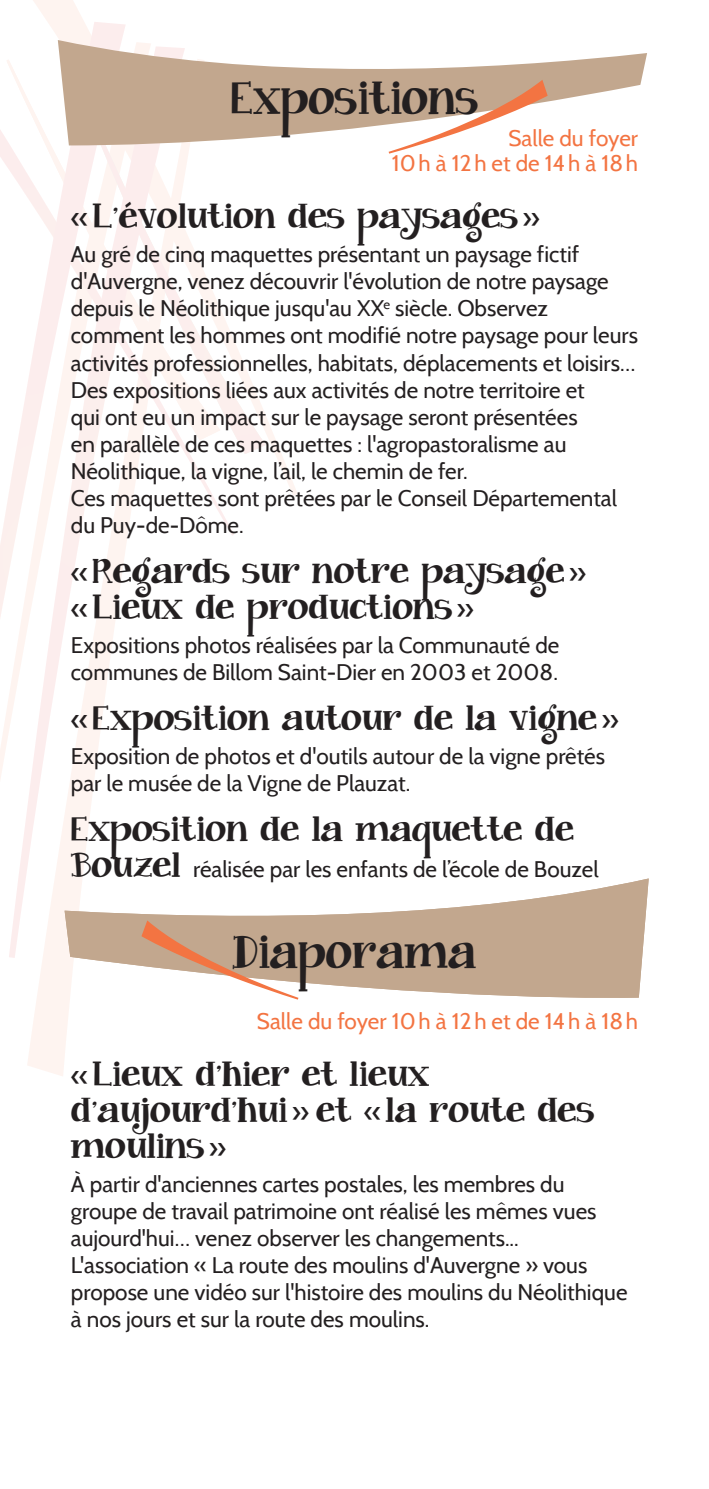
<style>
.page{position:relative;width:709px;height:1489px;background:#fff}
.page>*{position:absolute;margin:0;border:0;box-sizing:border-box;transform-origin:0 0}
.t1{font:40px "Janda Curlygirl Chunky";color:#231f20}
.t2{font:30px/36px "Janda Curlygirl Chunky";color:#231f20;scale:1.05 1}
.t3{font:22.5px/27px "Cabin";color:#231f20}
.t4{font:22.5px "Cabin";color:#f37442}
.s1{font-family:"Cabin"}
.s2{font-family:"Janda Curlygirl Chunky";font-size:30px}
</style>
<div class="page">
<svg style="left:27px;top:994px;width:43px;height:82px;fill:#fef4f0"></svg>
<svg style="left:33px;top:0;width:264px;height:496px"></svg>
<svg style="left:234px;top:145px;width:32px;height:309px"></svg>
<svg style="left:185px;top:145px;width:49px;height:391px"></svg>
<svg style="left:185px;top:145px;width:35px;height:295px"></svg>
<svg style="left:126px;top:145px;width:59px;height:397px"></svg>
<svg style="left:0;top:22px;width:126px;height:955px"></svg>
<svg style="left:58px;top:40px;width:589px;height:105px;fill:#c2a78e"></svg>
<svg style="left:65px;top:878px;width:583px;height:120px;fill:#c2a78e"></svg>
<svg style="left:388px;top:80px;width:159px;height:74px"></svg>
<svg style="left:141px;top:920px;width:157px;height:79px"></svg>
<p class="t1" style="left:231px;top:77px;width:249px">Expositions</p>
<p class="t4" style="left:508px;top:124px;width:131px">Salle du foyer</p>
<p class="t4" style="left:392px;top:149px;width:248px">10h à 12h et de 14h à 18h</p>
<p class="t2" style="left:71px;top:200px;width:448px"><span class="s1">«</span>L’évolution des paysages<span class="s1">»</span></p>
<p class="t3" style="left:71px;top:241px;width:568px">Au gré de cinq maquettes présentant un paysage fictif d'Auvergne, venez découvrir l'évolution de notre paysage depuis le Néolithique jusqu'au XX<sup>e</sup> siècle. Observez comment les hommes ont modifié notre paysage pour leurs activités professionnelles, habitats, déplacements et loisirs…</p>
<p class="t3" style="left:71px;top:376px;width:515px">Des expositions liées aux activités de notre territoire et qui ont eu un impact sur le paysage seront présentées en parallèle de ces maquettes : l'agropastoralisme au Néolithique, la vigne, l’ail, le chemin de fer.</p>
<p class="t3" style="left:71px;top:484px;width:547px">Ces maquettes sont prêtées par le Conseil Départemental du Puy-de-Dôme.</p>
<p class="t2" style="left:71px;top:554px;width:492px"><span class="s1">«</span>Regards sur notre paysage<span class="s1">»</span></p>
<p class="t2" style="left:71px;top:590px;width:385px"><span class="s1">«</span>Lieux de productions<span class="s1">»</span></p>
<p class="t3" style="left:71px;top:631px;width:490px">Expositions photos réalisées par la Communauté de communes de Billom Saint-Dier en 2003 et 2008.</p>
<p class="t2" style="left:71px;top:701px;width:523px"><span class="s1">«</span>Exposition autour de la vigne<span class="s1">»</span></p>
<p class="t3" style="left:71px;top:742px;width:535px">Exposition de photos et d'outils autour de la vigne prêtés par le musée de la Vigne de Plauzat.</p>
<p class="t2" style="left:71px;top:813px;width:480px">Exposition de la maquette de</p>
<p class="t3" style="left:71px;top:855px;width:529px"><span class="s2">Bouzel</span> réalisée par les enfants de l’école de Bouzel</p>
<p class="t1" style="left:232px;top:930px;width:245px">Diaporama</p>
<p class="t4" style="left:257px;top:1006px;width:382px">Salle du foyer 10h à 12h et de 14h à 18h</p>
<p class="t2" style="left:71px;top:1057px;width:500px"><span class="s1">«</span>Lieux d'hier et lieux d'aujourd'hui<span class="s1">»</span> et <span class="s1">«</span>la route des moulins<span class="s1">»</span></p>
<p class="t3" style="left:71px;top:1170px;width:527px">À partir d'anciennes cartes postales, les membres du groupe de travail patrimoine ont réalisé les mêmes vues aujourd'hui… venez observer les changements...</p>
<p class="t3" style="left:71px;top:1251px;width:558px">L'association « La route des moulins d'Auvergne » vous propose une vidéo sur l'histoire des moulins du Néolithique à nos jours et sur la route des moulins.</p>
</div>
